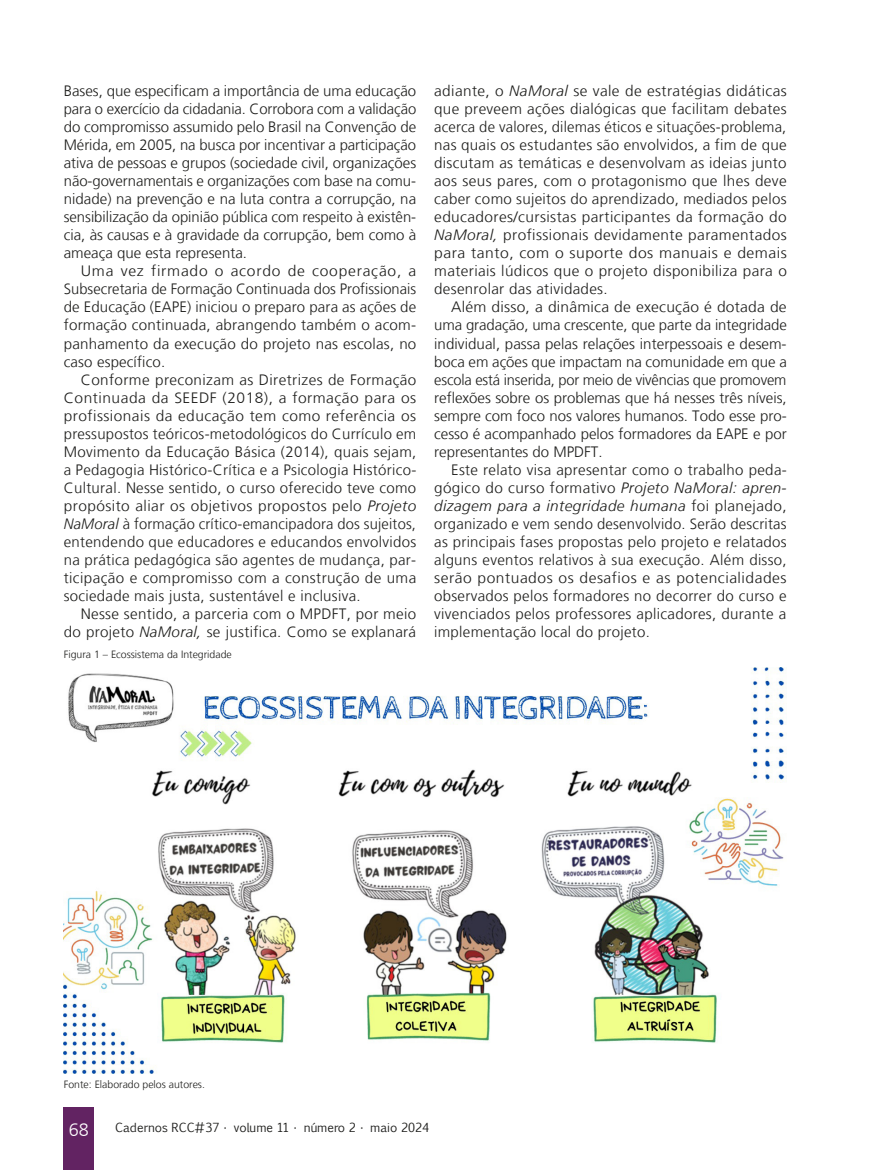
<style>
.page{position:relative;width:893px;height:1170px;background:#fff}
.page>*{position:absolute;margin:0;border:0;box-sizing:border-box;transform-origin:0 0}
.t1{font:300 18px "Frutiger LT";color:#fff}
.Miolo__10{font:300 15px/18px "Frutiger LT";letter-spacing:.02em;color:#1d1d1b;text-align:justify}
.Miolo__10-2{font:300 15px/18px "Frutiger LT";letter-spacing:.02em;color:#1d1d1b;text-align:justify;scale:1.04 1}
.t2{font:12px "Euphemia CAS";color:#1d1d1b}
.Legendas{font:300 10.5px "Frutiger LT";color:#1d1d1b}
.s1{font-style:italic}
</style>
<div class="page">
<div style="left:64px;top:1107px;width:30px;height:62px;background:#622362"></div>
<img style="left:64px;top:667px;width:723px;height:406px">
<p class="Miolo__10" style="left:64px;top:82px;width:354px">Bases, que especificam a importância de uma educação para o exercício da cidadania. Corrobora com a validação do compromisso assumido pelo Brasil na Convenção de Mérida, em 2005, na busca por incentivar a participação ativa de pessoas e grupos (sociedade civil, organizações não-governamentais e organizações com base na comu&shy;nidade) na prevenção e na luta contra a corrupção, na sensibilização da opinião pública com respeito à existên&shy;cia, às causas e à gravidade da corrupção, bem como à ameaça que esta representa.</p>
<p class="Miolo__10-2" style="left:64px;top:262px;width:341px;text-indent:17px">Uma vez firmado o acordo de cooperação, a Subsecretaria de Formação Continuada dos Profissionais de Educação (EAPE) iniciou o preparo para as ações de formação continuada, abrangendo também o acom&shy;panhamento da execução do projeto nas escolas, no caso específico.</p>
<p class="Miolo__10" style="left:64px;top:370px;width:354px;text-indent:17px">Conforme preconizam as Diretrizes de Formação Continuada da SEEDF (2018), a formação para os profissionais da educação tem como referência os pressupostos teóricos-metodológicos do Currículo em Movimento da Educação Básica (2014), quais sejam, a Pedagogia Histórico-Crítica e a Psicologia Histórico-Cultural. Nesse sentido, o curso oferecido teve como propósito aliar os objetivos propostos pelo <span class="s1">Projeto NaMoral</span> à formação crítico-emancipadora dos sujeitos, entendendo que educadores e educandos envolvidos na prática pedagógica são agentes de mudança, par&shy;ticipação e compromisso com a construção de uma sociedade mais justa, sustentável e inclusiva.</p>
<p class="Miolo__10" style="left:64px;top:604px;width:354px;text-align:right">Nesse sentido, a parceria com o MPDFT, por meio do projeto <span class="s1">NaMoral,</span> se justifica. Como se explanará</p>
<p class="Legendas" style="left:64px;top:648px;width:170px">Figura 1 – Ecossistema da Integridade</p>
<p class="Miolo__10" style="left:434px;top:82px;width:354px">adiante, o <span class="s1">NaMoral</span> se vale de estratégias didáticas que preveem ações dialógicas que facilitam debates acerca de valores, dilemas éticos e situações-problema, nas quais os estudantes são envolvidos, a fim de que discutam as temáticas e desenvolvam as ideias junto aos seus pares, com o protagonismo que lhes deve caber como sujeitos do aprendizado, mediados pelos educadores/cursistas participantes da formação do <span class="s1">NaMoral,</span> profissionais devidamente paramentados para tanto, com o suporte dos manuais e demais materiais lúdicos que o projeto disponibiliza para o desenrolar das atividades.</p>
<p class="Miolo__10-2" style="left:434px;top:298px;width:341px;text-indent:17px">Além disso, a dinâmica de execução é dotada de uma gradação, uma crescente, que parte da integridade individual, passa pelas relações interpessoais e desem&shy;boca em ações que impactam na comunidade em que a escola está inserida, por meio de vivências que promovem reflexões sobre os problemas que há nesses três níveis, sempre com foco nos valores humanos. Todo esse pro&shy;cesso é acompanhado pelos formadores da EAPE e por representantes do MPDFT.</p>
<p class="Miolo__10" style="left:434px;top:460px;width:354px;text-indent:17px">Este relato visa apresentar como o trabalho peda&shy;gógico do curso formativo <span class="s1">Projeto NaMoral: apren&shy;dizagem para a integridade humana</span> foi planejado, organizado e vem sendo desenvolvido. Serão descritas as principais fases propostas pelo projeto e relatados alguns eventos relativos à sua execução. Além disso, serão pontuados os desafios e as potencialidades observados pelos formadores no decorrer do curso e vivenciados pelos professores aplicadores, durante a implementação local do projeto.</p>
<p class="Legendas" style="left:64px;top:1078px;width:143px">Fonte: Elaborado pelos autores.</p>
<p class="t1" style="left:69px;top:1119px;width:22px">68</p>
<p class="t2" style="left:115px;top:1119px;width:315px">Cadernos RCC#37 • volume 11 • número 2 • maio 2024</p>
</div>
